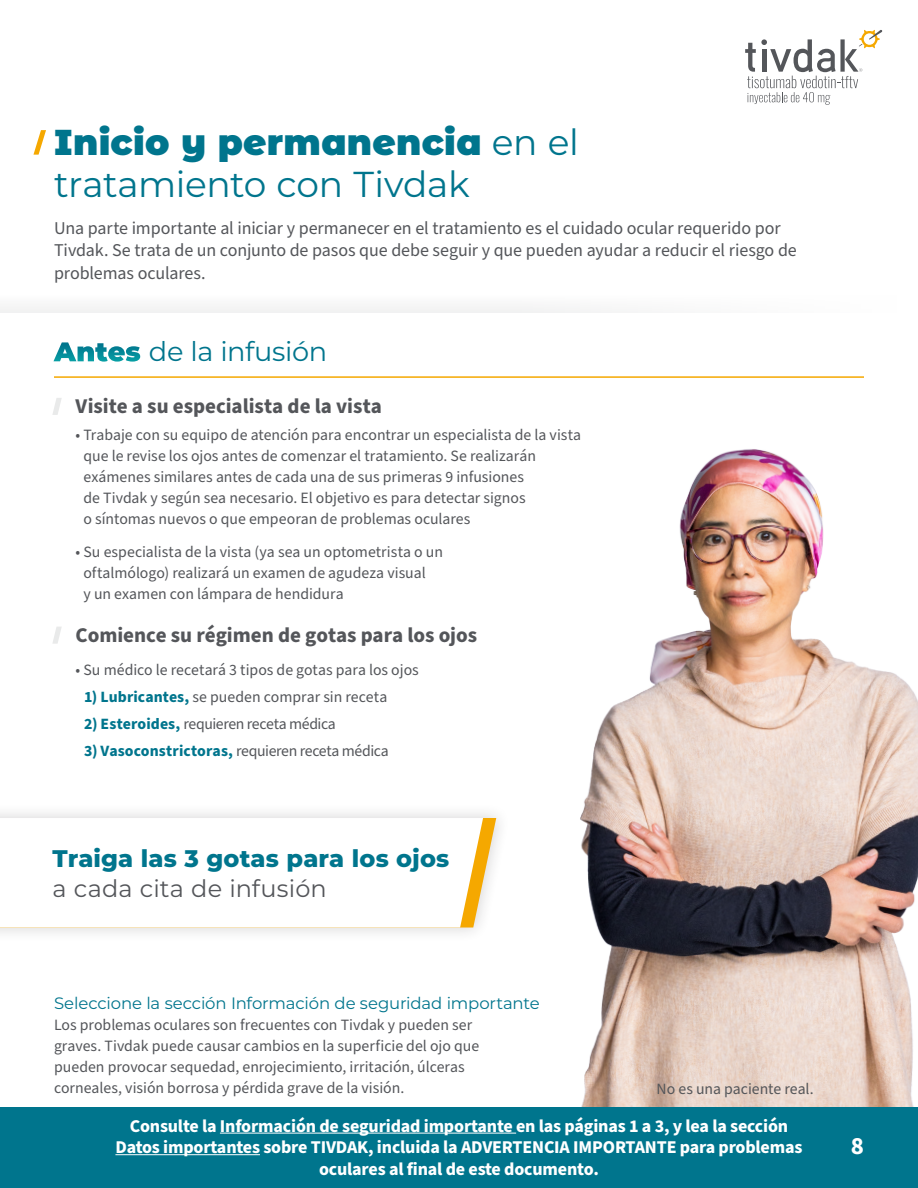
<style>
.page{position:relative;width:918px;height:1188px;background:#fff}
.page>*{position:absolute;margin:0;border:0;box-sizing:border-box;transform-origin:0 0}
.t1{font:36px/42px "Montserrat";letter-spacing:-.01em;color:#00758d}
.t2{font:27px "Montserrat";letter-spacing:-.015em;color:#00758d}
.t3{font:700 24.75px "Source Sans Pro";color:#fff}
.t4{font:800 24px/30px "Montserrat";letter-spacing:.005em;color:#00758d}
.t5{font:700 21px "Source Sans Pro";letter-spacing:-.005em;color:#54565a}
.t6{font:18px/22.5px "Source Sans Pro";letter-spacing:-.005em;color:#54565a}
.t7{font:700 18px/21.6px "Source Sans Pro";letter-spacing:-.01em;color:#fff;text-align:center}
.t8{font:16.5px "Montserrat";letter-spacing:-.01em;color:#00758d}
.t9{font:15.75px/21px "Source Sans Pro";color:#54565a}
.t10{font:15.75px "Source Sans Pro";letter-spacing:-.025em;color:#54565a}
.s1{font-family:"Montserrat Alternates";font-weight:900}
.s2{font-weight:900;color:#fff}
.s3{font-weight:900;font-size:16.2px;color:#e9eaea}
.s4{font-weight:700;color:#00758d}
.s5{font-weight:400;color:#54565a}
</style>
<div class="page">
<div style="left:0;top:803px;width:510px;height:140px;background:#231f20;opacity:.2"></div>
<svg style="left:483px;top:818px;width:13px;height:110px"></svg>
<svg style="left:0;top:818px;width:483px;height:110px"></svg>
<hr style="left:54px;top:376px;width:810px;height:2px;background:#f5a800">
<div style="left:0;top:1107px;width:918px;height:81px;background:#00758d"></div>
<svg style="left:33px;top:130px;width:13px;height:25px"></svg>
<hr style="left:220px;top:1133px;width:296px;height:1px;background:#fff">
<hr style="left:115px;top:1154px;width:145px;height:1px;background:#fff">
<img style="left:580px;top:449px;width:338px;height:658px">
<svg style="left:745px;top:30px;width:137px;height:75px"></svg>
<p class="t1" style="left:54px;top:120px;width:526px"><span class="s1">Inicio y permanencia</span> en el tratamiento con Tivdak</p>
<p class="t6" style="left:54px;top:217px;width:744px">Una parte importante al iniciar y permanecer en el tratamiento es el cuidado ocular requerido por<br>Tivdak. Se trata de un conjunto de pasos que debe seguir y que pueden ayudar a reducir el riesgo de problemas oculares.</p>
<p class="t2" style="left:54px;top:333px;width:275px"><span class="s2">Antes</span> de la infusión</p>
<p class="t5" style="left:54px;top:392px;width:329px"><span class="s3">/</span> Visite a su especialista de la vista</p>
<p class="t9" style="left:84px;top:425px;width:499px;text-indent:-8px">• Trabaje con su equipo de atención para encontrar un especialista de la vista que le revise los ojos antes de comenzar el tratamiento. Se realizarán exámenes similares antes de cada una de sus primeras 9 infusiones<br>de Tivdak y según sea necesario. El objetivo es para detectar signos<br>o síntomas nuevos o que empeoran de problemas oculares</p>
<p class="t9" style="left:84px;top:542px;width:361px;text-indent:-8px">• Su especialista de la vista (ya sea un optometrista o un oftalmólogo) realizará un examen de agudeza visual<br>y un examen con lámpara de hendidura</p>
<p class="t5" style="left:54px;top:621px;width:425px"><span class="s3">/</span> Comience su régimen de gotas para los ojos</p>
<p class="t9" style="left:76px;top:660px;width:345px">• Su médico le recetará 3 tipos de gotas para los ojos</p>
<p class="t9" style="left:84px;top:687px;width:305px"><span class="s4">1) Lubricantes,</span> se pueden comprar sin receta</p>
<p class="t10" style="left:84px;top:713px;width:253px"><span class="s4">2) Esteroides,</span> requieren receta médica</p>
<p class="t10" style="left:84px;top:740px;width:306px"><span class="s4">3) Vasoconstrictoras,</span> requieren receta médica</p>
<p class="t4" style="left:52px;top:842px;width:399px">Traiga las 3 gotas para los ojos <span class="s5">a cada cita de infusión</span></p>
<p class="t8" style="left:54px;top:991px;width:487px">Seleccione la sección Información de seguridad importante</p>
<p class="t9" style="left:54px;top:1014px;width:427px">Los problemas oculares son frecuentes con Tivdak y pueden ser graves. Tivdak puede causar cambios en la superficie del ojo que pueden provocar sequedad, enrojecimiento, irritación, úlceras corneales, visión borrosa y pérdida grave de la visión.</p>
<p class="t9" style="left:657px;top:1078px;width:159px">No es una paciente real.</p>
<p class="t9" style="left:650px;top:1078px;width:144px">Not an actual patient.</p>
<p class="t7" style="left:115px;top:1115px;width:689px">Consulte la Información de seguridad importante en las páginas 1 a 3, y lea la sección<br>Datos importantes sobre TIVDAK, incluida la ADVERTENCIA IMPORTANTE para problemas oculares al final de este documento.</p>
<p class="t3" style="left:851px;top:1128px;width:15px">8</p>
</div>
